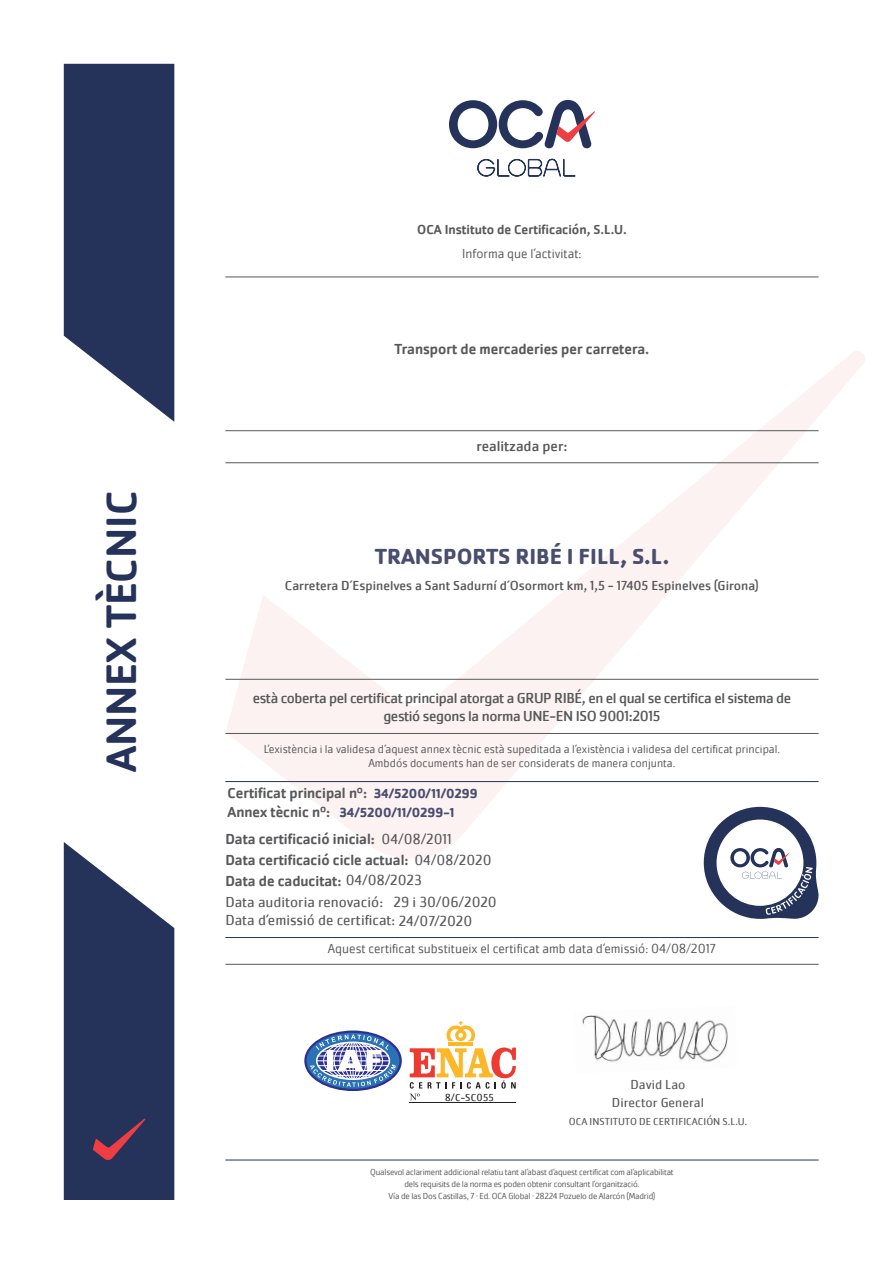
<style>
.page{position:relative;width:893px;height:1263px;background:#fff}
.page>*{position:absolute;margin:0;border:0;box-sizing:border-box;transform-origin:0 0}
.t1{font:500 43.95px "Cachet Pro";color:#25335a}
.t2{font:700 22.5px "Cachet Pro";color:#494e6e}
.t3{font:500 15px "Cachet Pro";color:#57585a}
.t4{font:15px "Cachet Pro";letter-spacing:-.025em;color:#57585a}
.t5{font:15px "Cachet Pro";color:#57585a}
.t6{font:15px "Cachet Pro";color:#57585a}
.t7{font:300 13.5px "Cachet Pro";color:#57585a}
.t8{font:13.5px "Cachet Pro";color:#57585a}
.t9{font:500 13.5px "Cachet Pro";color:#57585a}
.t10{font:700 13.5px "Cachet Pro";letter-spacing:-.005em;color:#494e6e}
.t11{font:13.5px "Cachet Pro";color:#57585a}
.t12{font:300 12px "Cachet Pro";color:#57585a}
.t13{font:10.5px "Cachet Pro";color:#57585a}
.t14{font:10.5px "Cachet Pro";letter-spacing:.025em;color:#231f20}
.t15{font:300 9px "Cachet Pro";letter-spacing:-.02em;color:#57585a}
.s1{font-weight:400}
</style>
<div class="page">
<svg style="left:225px;top:351px;width:640px;height:509px"></svg>
<svg style="left:64px;top:64px;width:110px;height:358px;background:#3f4b6d"></svg>
<svg style="left:449px;top:100px;width:146px;height:48px"></svg>
<svg style="left:477px;top:159px;width:99px;height:18px"></svg>
<svg style="left:64px;top:842px;width:110px;height:358px;background:#414b6d"></svg>
<hr style="left:225px;top:1160px;width:594px;height:1px;background:#25335a">
<svg style="left:704px;top:807px;width:115px;height:112px"></svg>
<hr style="left:225px;top:733px;width:594px;height:1px;background:#57585a">
<hr style="left:225px;top:679px;width:594px;height:1px;background:#57585a">
<hr style="left:225px;top:462px;width:594px;height:1px;background:#57585a">
<hr style="left:225px;top:430px;width:594px;height:1px;background:#57585a">
<hr style="left:225px;top:277px;width:594px;height:1px;background:#57585a">
<hr style="left:225px;top:781px;width:594px;height:1px;background:#25335a">
<hr style="left:449px;top:1042px;width:24px;height:4px;background:#fcb828">
<svg style="left:446px;top:1021px;width:29px;height:20px"></svg>
<hr style="left:410px;top:1102px;width:106px;height:1px;background:#231f20">
<svg style="left:410px;top:1047px;width:106px;height:53px"></svg>
<svg style="left:305px;top:1032px;width:96px;height:58px"></svg>
<div style="left:304px;top:1030px;width:98px;height:61px;border:2px solid #2e3092;border-radius:50%"></div>
<svg style="left:310px;top:1034px;width:86px;height:53px"></svg>
<img style="left:582px;top:1015px;width:146px;height:47px">
<hr style="left:225px;top:964px;width:594px;height:1px;background:#57585a">
<hr style="left:225px;top:937px;width:594px;height:1px;background:#25335a">
<p class="t1" style="left:96px;top:772px;width:283px;rotate:-90deg">ANNEX TÈCNIC</p>
<p class="t9" style="left:417px;top:222px;width:211px">OCA Instituto de Certificación, S.L.U.</p>
<p class="t7" style="left:462px;top:245px;width:121px">Informa que l’activitat:</p>
<p class="t3" style="left:395px;top:340px;width:256px">Transport de mercaderies per carretera.</p>
<p class="t6" style="left:476px;top:437px;width:92px">realitzada per:</p>
<p class="t2" style="left:375px;top:543px;width:296px">TRANSPORTS RIBÉ I FILL, S.L.</p>
<p class="t8" style="left:285px;top:577px;width:475px">Carretera D´Espinelves a Sant Sadurní d´Osormort km, 1,5 - 17405 Espinelves (Girona)</p>
<p class="t4" style="left:253px;top:689px;width:540px">està coberta pel certificat principal atorgat a GRUP RIBÉ, en el qual se certifica el sistema de</p>
<p class="t4" style="left:383px;top:707px;width:279px">gestió segons la norma UNE-EN ISO 9001:2015</p>
<p class="t12" style="left:264px;top:742px;width:518px">L’existència i la validesa d’aquest annex tècnic està supeditada a l’existència i validesa del certificat principal.</p>
<p class="t12" style="left:368px;top:756px;width:309px">Ambdós documents han de ser considerats de manera conjunta.</p>
<p class="t3" style="left:227px;top:784px;width:141px">Certificat principal nº:</p>
<p class="t3" style="left:227px;top:803px;width:104px">Annex tècnic nº:</p>
<p class="t10" style="left:374px;top:785px;width:105px">34/5200/11/0299</p>
<p class="t10" style="left:339px;top:804px;width:116px">34/5200/11/0299-1</p>
<p class="t3" style="left:225px;top:830px;width:228px">Data certificació inicial: <span class="s1">04/08/2011</span></p>
<p class="t3" style="left:225px;top:851px;width:268px">Data certificació cicle actual: <span class="s1">04/08/2020</span></p>
<p class="t3" style="left:225px;top:872px;width:198px">Data de caducitat: <span class="s1">04/08/2023</span></p>
<p class="t5" style="left:394px;top:893px;width:105px">29 i 30/06/2020</p>
<p class="t5" style="left:225px;top:911px;width:248px">Data d’emissió de certificat: 24/07/2020</p>
<p class="t5" style="left:225px;top:893px;width:159px">Data auditoria renovació:</p>
<p class="t7" style="left:328px;top:941px;width:390px">Aquest certificat substitueix el certificat amb data d’emissió: 04/08/2017</p>
<p class="t14" style="left:445px;top:1091px;width:50px">8/C-SC055</p>
<p class="t11" style="left:630px;top:1076px;width:56px">David Lao</p>
<p class="t13" style="left:569px;top:1115px;width:180px">OCA INSTITUTO DE CERTIFICACIÓN S.L.U.</p>
<p class="t11" style="left:612px;top:1094px;width:93px">Director General</p>
<p class="t15" style="left:370px;top:1166px;width:305px">Qualsevol aclariment addicional relatiu tant al’abast d’aquest certificat com al’aplicabilitat</p>
<p class="t15" style="left:404px;top:1178px;width:236px">dels requisits de la norma es poden obtenir consultant l’organització.</p>
<p class="t15" style="left:388px;top:1190px;width:268px">Vía de las Dos Castillas, 7 · Ed. OCA Global · 28224 Pozuelo de Alarcón (Madrid)</p>
</div>
